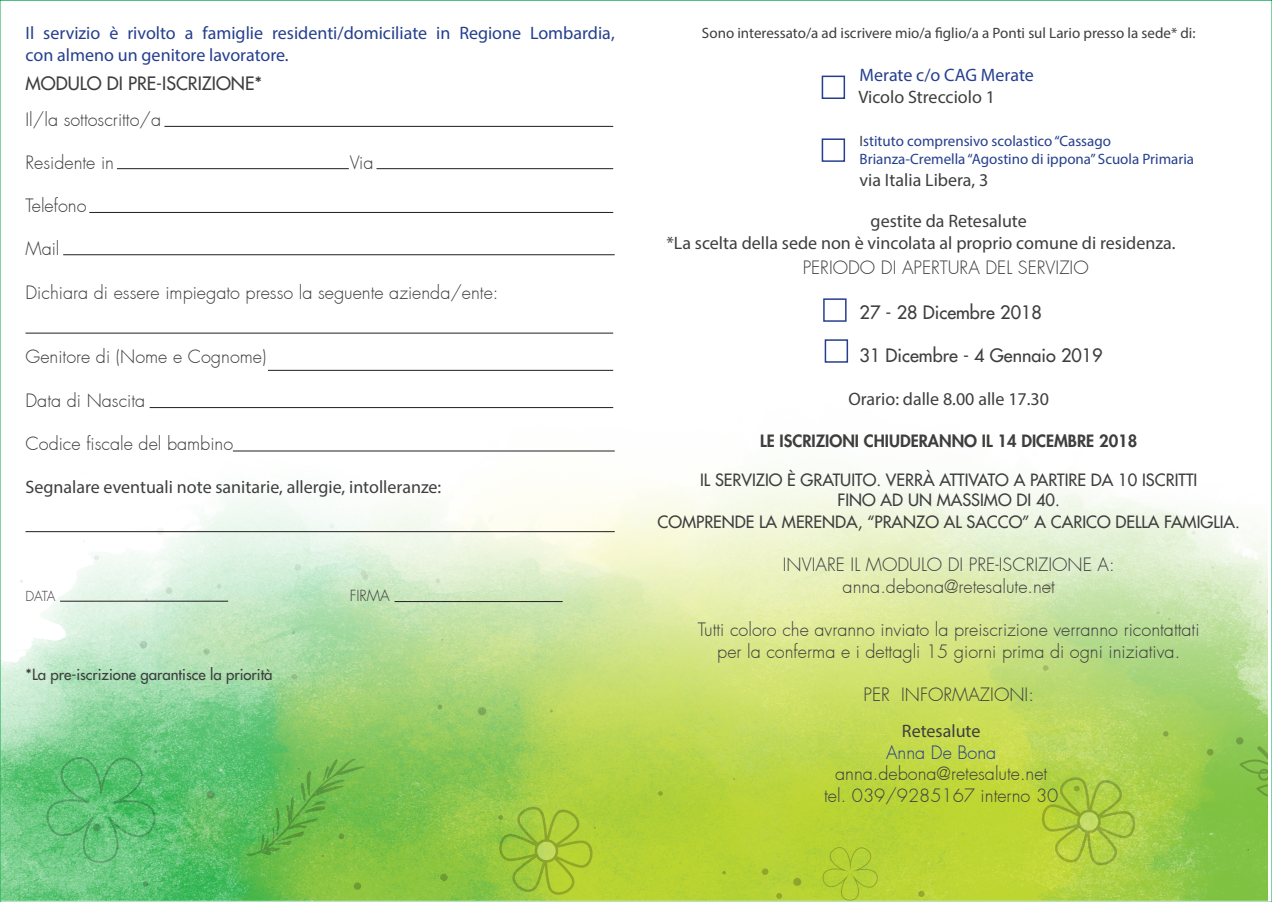
<style>
.page{position:relative;width:1272px;height:902px;background:#fff}
.page>*{position:absolute;margin:0;border:0;box-sizing:border-box;transform-origin:0 0}
.t1{font:300 18px/21.6px "Futura";color:#3e3e3f;text-align:center}
.t2{font:18px/21.6px "Myriad Pro";color:#3e3e3f}
.t3{font:18px/21px "Myriad Pro";color:#253f8e}
.t4{font:18px "Futura";color:#3e3e3f}
.t5{font:300 18px "Futura";color:#253f8e}
.t6{font:16.5px/19.8px "Futura";color:#3e3e3f;text-align:center}
.t7{font:800 16.5px "Futura";color:#3e3e3f}
.t8{font:15px/18px "Myriad Pro";color:#253f8e}
.t9{font:15px "Myriad Pro";color:#3e3e3f}
.t10{font:15px "Futura";color:#3e3e3f}
.t11{font:300 15px "Futura";color:#3e3e3f}
.t12{font:300 13.5px "Futura";color:#3e3e3f}
.s1{color:#3e3e3f}
</style>
<div class="page">
<img style="left:0;top:4px;width:1267px;height:897px">
<hr style="left:164px;top:126px;width:449px;height:1px;background:#231f20">
<hr style="left:89px;top:212px;width:524px;height:1px;background:#231f20">
<hr style="left:63px;top:254px;width:551px;height:1px;background:#231f20">
<hr style="left:26px;top:333px;width:587px;height:1px;background:#231f20">
<hr style="left:268px;top:370px;width:345px;height:1px;background:#231f20">
<hr style="left:233px;top:450px;width:381px;height:1px;background:#231f20">
<hr style="left:150px;top:407px;width:463px;height:1px;background:#231f20">
<hr style="left:26px;top:531px;width:588px;height:1px;background:#231f20">
<hr style="left:60px;top:601px;width:168px;height:1px;background:#231f20">
<hr style="left:394px;top:601px;width:168px;height:1px;background:#231f20">
<hr style="left:117px;top:168px;width:232px;height:1px;background:#231f20">
<hr style="left:376px;top:168px;width:237px;height:1px;background:#231f20">
<div style="left:821px;top:76px;width:24px;height:23px;border:2px solid #253f8e"></div>
<div style="left:821px;top:138px;width:24px;height:24px;border:2px solid #253f8e"></div>
<div style="left:823px;top:298px;width:23px;height:24px;border:2px solid #253f8e"></div>
<div style="left:824px;top:339px;width:24px;height:23px;border:2px solid #253f8e"></div>
<svg style="left:776px;top:892px;width:6px;height:6px"></svg>
<svg style="left:793px;top:877px;width:8px;height:8px"></svg>
<div style="left:918px;top:890px;width:6px;height:7px;background:#94a72b;border-radius:50%"></div>
<svg style="left:1088px;top:568px;width:4px;height:4px"></svg>
<div style="left:1045px;top:582px;width:7px;height:8px;background:#c3d4a6;border-radius:50%"></div>
<svg style="left:1042px;top:665px;width:6px;height:5px"></svg>
<svg style="left:1163px;top:731px;width:5px;height:5px"></svg>
<svg style="left:1206px;top:748px;width:7px;height:7px"></svg>
<svg style="left:1235px;top:737px;width:8px;height:7px"></svg>
<svg style="left:1191px;top:530px;width:4px;height:4px"></svg>
<svg style="left:94px;top:555px;width:5px;height:5px"></svg>
<svg style="left:156px;top:527px;width:8px;height:8px"></svg>
<svg style="left:204px;top:648px;width:6px;height:6px"></svg>
<div style="left:294px;top:564px;width:7px;height:6px;background:#c6e0cd;border-radius:50%"></div>
<svg style="left:329px;top:523px;width:5px;height:5px"></svg>
<svg style="left:362px;top:573px;width:6px;height:7px"></svg>
<svg style="left:435px;top:578px;width:5px;height:5px"></svg>
<div style="left:478px;top:707px;width:8px;height:8px;background:#7da857;border-radius:50%"></div>
<svg style="left:437px;top:704px;width:5px;height:5px"></svg>
<svg style="left:360px;top:570px;width:6px;height:6px"></svg>
<svg style="left:291px;top:674px;width:6px;height:5px"></svg>
<svg style="left:217px;top:584px;width:4px;height:4px"></svg>
<div style="left:166px;top:587px;width:6px;height:7px;background:#c7ddcc;border-radius:50%"></div>
<svg style="left:140px;top:640px;width:7px;height:8px"></svg>
<svg style="left:143px;top:881px;width:5px;height:5px"></svg>
<svg style="left:206px;top:790px;width:9px;height:8px"></svg>
<div style="left:354px;top:882px;width:7px;height:7px;background:#719c31;border-radius:50%"></div>
<svg style="left:246px;top:758px;width:119px;height:98px;background:#69ba50"></svg>
<div style="left:440px;top:873px;width:7px;height:8px;background:#709c31;border-radius:50%"></div>
<svg style="left:658px;top:791px;width:4px;height:4px"></svg>
<svg style="left:722px;top:870px;width:4px;height:4px"></svg>
<svg style="left:762px;top:868px;width:6px;height:6px"></svg>
<svg style="left:46px;top:750px;width:113px;height:113px;background:#5dc175"></svg>
<svg style="left:822px;top:844px;width:57px;height:57px;background:#b3ce35"></svg>
<svg style="left:1238px;top:742px;width:30px;height:157px;background:#81c145"></svg>
<svg style="left:493px;top:800px;width:105px;height:101px;background:#a5c83a"></svg>
<svg style="left:1036px;top:771px;width:104px;height:100px;background:#afcc42"></svg>
<p class="t3" style="left:26px;top:23px;width:590px">Il servizio è rivolto a famiglie residenti/domiciliate in Regione Lombardia, con almeno un genitore lavoratore.</p>
<p class="t4" style="left:26px;top:72px;width:238px">MODULO DI PRE-ISCRIZIONE*</p>
<p class="t1" style="left:26px;top:109px;width:137px">Il/la sottoscritto/a</p>
<p class="t1" style="left:26px;top:152px;width:90px">Residente in</p>
<p class="t1" style="left:350px;top:152px;width:25px">Via</p>
<p class="t1" style="left:26px;top:195px;width:63px">Telefono</p>
<p class="t1" style="left:26px;top:238px;width:36px">Mail</p>
<p class="t1" style="left:26px;top:282px;width:474px">Dichiara di essere impiegato presso la seguente azienda/ente:</p>
<p class="t1" style="left:26px;top:346px;width:242px">Genitore di (Nome e Cognome)</p>
<p class="t1" style="left:26px;top:390px;width:121px">Data di Nascita</p>
<p class="t1" style="left:26px;top:433px;width:209px">Codice fiscale del bambino</p>
<p class="t2" style="left:26px;top:476px;width:417px">Segnalare eventuali note sanitarie, allergie, intolleranze:</p>
<p class="t12" style="left:26px;top:588px;width:32px">DATA</p>
<p class="t11" style="left:350px;top:586px;width:42px">FIRMA</p>
<p class="t10" style="left:26px;top:665px;width:249px">*La pre-iscrizione garantisce la priorità</p>
<p class="t9" style="left:702px;top:24px;width:495px">Sono interessato/a ad iscrivere mio/a figlio/a a Ponti sul Lario presso la sede* di:</p>
<p class="t3" style="left:859px;top:64px;width:176px">Merate c/o CAG Merate</p>
<p class="t2" style="left:858px;top:86px;width:138px">Vicolo Strecciolo 1</p>
<p class="t8" style="left:859px;top:132px;width:336px"><span class="s1">I</span>stituto comprensivo scolastico “Cassago<br>Brianza-Cremella “Agostino di ippona” Scuola Primaria</p>
<p class="t2" style="left:859px;top:168px;width:130px">via Italia Libera, 3</p>
<p class="t2" style="left:666px;top:210px;width:510px;text-indent:204px">gestite da Retesalute<br>*La scelta della sede non è vincolata al proprio comune di residenza.</p>
<p class="t1" style="left:802px;top:257px;width:287px">PERIODO DI APERTURA DEL SERVIZIO</p>
<p class="t4" style="left:859px;top:301px;width:184px">27 - 28 Dicembre 2018</p>
<p class="t4" style="left:859px;top:344px;width:244px">31 Dicembre - 4 Gennaio 2019</p>
<p class="t2" style="left:848px;top:388px;width:202px">Orario: dalle 8.00 alle 17.30</p>
<p class="t7" style="left:760px;top:430px;width:378px">LE ISCRIZIONI CHIUDERANNO IL 14 DICEMBRE 2018</p>
<p class="t6" style="left:700px;top:470px;width:499px">IL SERVIZIO È GRATUITO. VERRÀ ATTIVATO A PARTIRE DA 10 ISCRITTI<br>FINO AD UN MASSIMO DI 40.</p>
<p class="t6" style="left:657px;top:512px;width:584px">COMPRENDE LA MERENDA, “PRANZO AL SACCO” A CARICO DELLA FAMIGLIA.</p>
<p class="t1" style="left:782px;top:554px;width:333px">INVIARE IL MODULO DI PRE-ISCRIZIONE A: anna.debona@retesalute.net</p>
<p class="t1" style="left:698px;top:619px;width:503px">Tutti coloro che avranno inviato la preiscrizione verranno ricontattati per la conferma e i dettagli 15 giorni prima di ogni iniziativa.</p>
<p class="t1" style="left:863px;top:683px;width:172px">PER INFORMAZIONI:</p>
<p class="t2" style="left:902px;top:719px;width:80px">Retesalute</p>
<p class="t5" style="left:886px;top:741px;width:112px">Anna De Bona</p>
<p class="t1" style="left:824px;top:763px;width:236px">anna.debona@retesalute.net tel. 039/9285167 interno 30</p>
</div>
